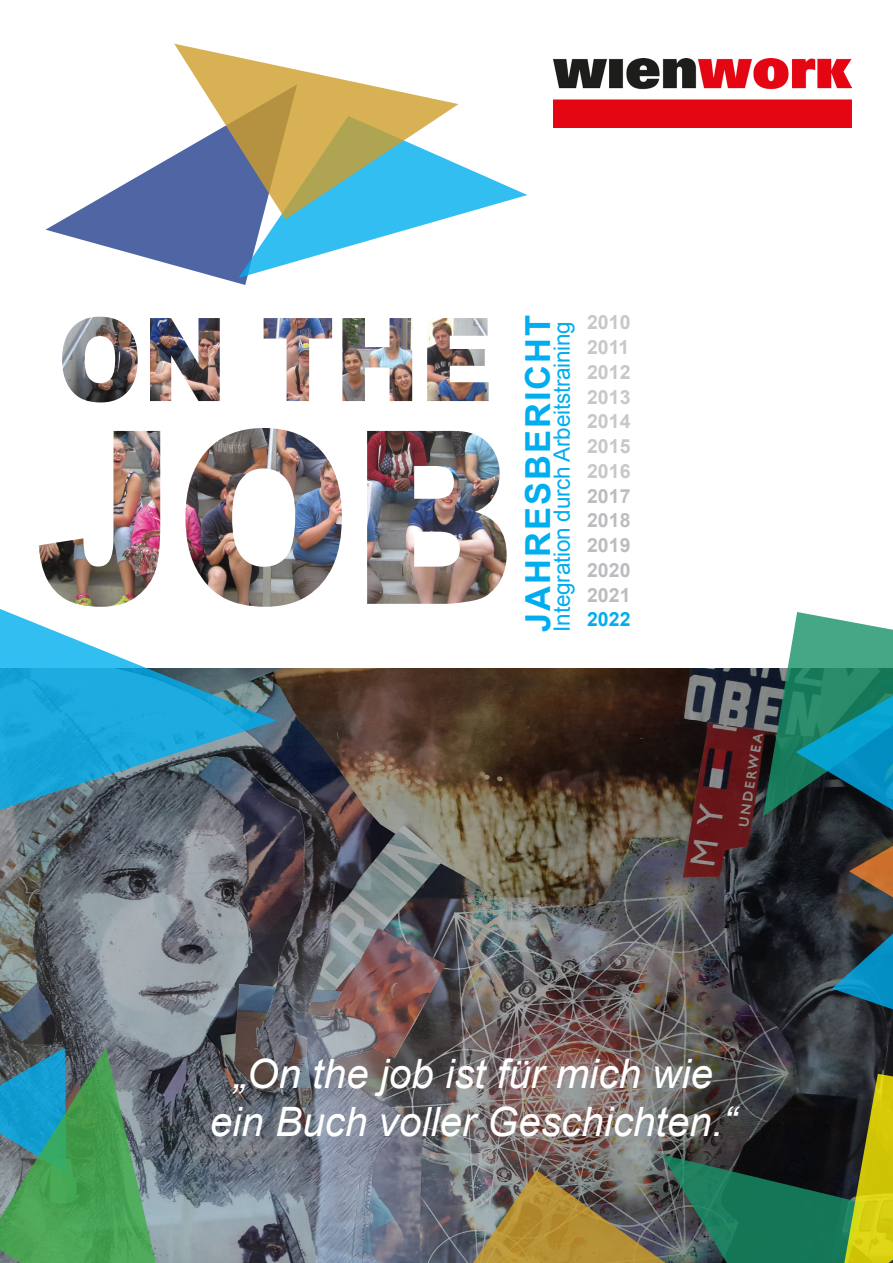
<style>
.page{position:relative;width:893px;height:1263px;background:#fff}
.page>*{position:absolute;margin:0;border:0;box-sizing:border-box;transform-origin:0 0}
.t1{font:italic 40.5px/48px "Arial";color:#fff;text-align:center}
.t2{font:700 34.5px "Arial";letter-spacing:.055em;color:#00aeef}
.t3{font:22.5px "Arial";letter-spacing:-.01em;color:#00aeef}
.t4{font:700 19.5px/24.8px "Arial";color:#c7c8ca;text-align:justify}
.t5{font:700 19.5px/24.8px "Arial";color:#bcbdc0;text-align:justify}
.t6{font:700 19.5px "Arial";color:#00aeef}
</style>
<div class="page">
<img style="left:0;top:668px;width:893px;height:595px">
<svg style="left:46px;top:155px;width:201px;height:130px"></svg>
<svg style="left:238px;top:164px;width:289px;height:114px"></svg>
<svg style="left:174px;top:44px;width:284px;height:175px"></svg>
<svg style="left:0;top:545px;width:277px;height:271px"></svg>
<svg style="left:0;top:1048px;width:179px;height:215px;background:#4d8f72"></svg>
<img style="left:386px;top:1074px;width:507px;height:189px">
<svg style="left:763px;top:612px;width:130px;height:417px;background:#315b5b"></svg>
<img style="left:39px;top:428px;width:468px;height:179px">
<img style="left:62px;top:317px;width:427px;height:85px">
<img style="left:553px;top:58px;width:298px;height:69px">
<p class="t2" style="left:515px;top:632px;width:318px;rotate:-90deg">JAHRESBERICHT</p>
<p class="t3" style="left:547px;top:632px;width:312px;rotate:-90deg">Integration durch Arbeitstraining</p>
<p class="t4" style="left:587px;top:311px;width:45px">2010<br>2011<br>2012<br>2013<br>2014<br>2015<br>2016</p>
<p class="t5" style="left:587px;top:484px;width:45px">2017<br>2018<br>2019<br>2020<br>2021</p>
<p class="t6" style="left:587px;top:607px;width:45px">2022</p>
<p class="t1" style="left:210px;top:1051px;width:528px">„On the job ist für mich wie ein Buch voller Geschichten.“</p>
</div>
